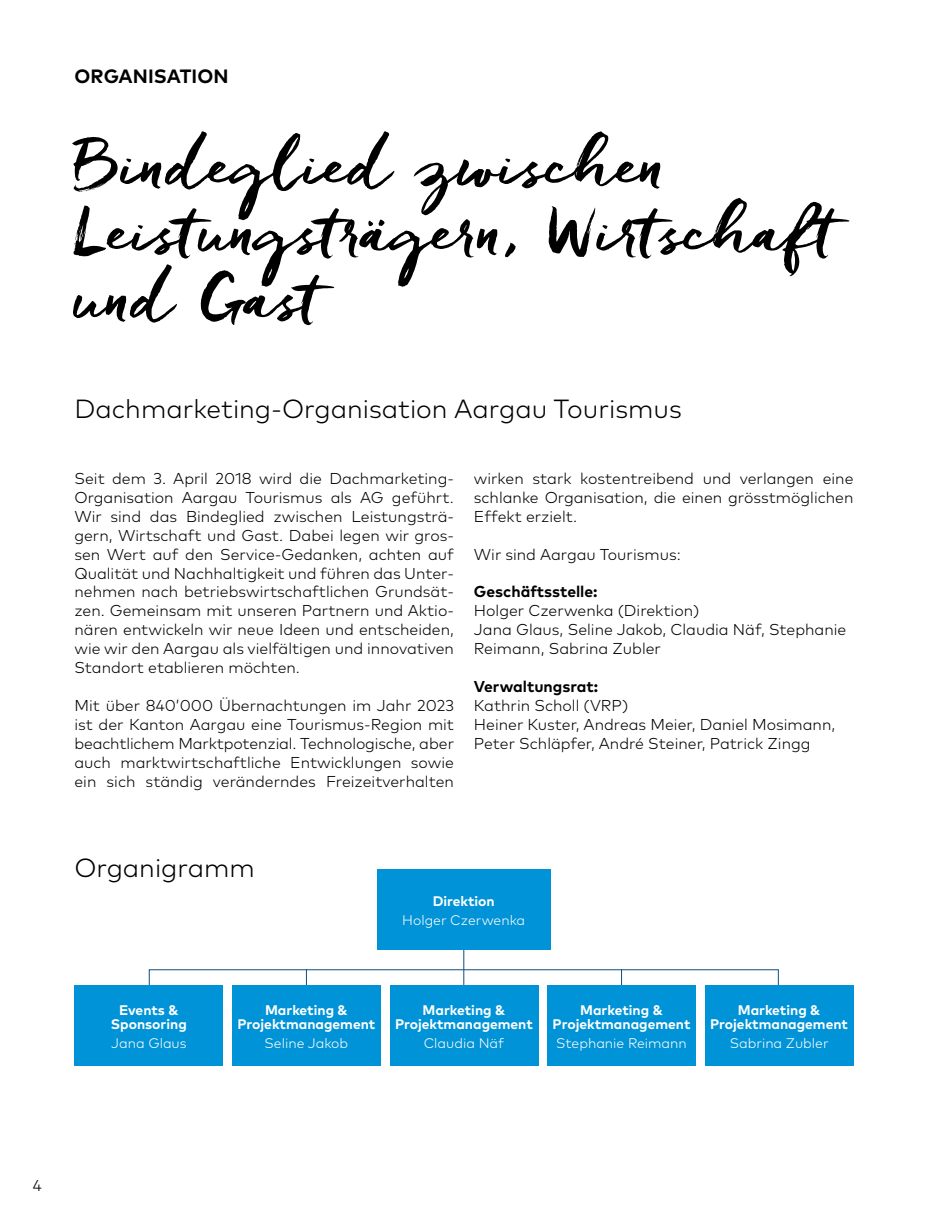
<style>
.page{position:relative;width:928px;height:1221px;background:#fff}
.page>*{position:absolute;margin:0;border:0;box-sizing:border-box;transform-origin:0 0}
.t1{font:66.5px/66.5px "Freeland";color:#000}
.t2{font:300 26.25px "Mark OT";color:#000}
.t3{font:700 19.25px "Mark OT";letter-spacing:.005em;color:#000}
.t4{font:300 15.75px/18.9px "Mark OT";color:#000}
.t5{font:700 15.75px "Mark OT";color:#000}
.t6{font:700 13.83px/13.8px "Mark OT";color:#fff;text-align:center}
.t7{font:300 13.83px "Mark OT";color:#fff}
</style>
<div class="page">
<hr style="left:463px;top:929px;width:1px;height:72px;background:#0c4f7d">
<hr style="left:621px;top:969px;width:1px;height:39px;background:#0c4f7d">
<hr style="left:306px;top:969px;width:1px;height:39px;background:#0c4f7d">
<div style="left:377px;top:869px;width:173px;height:81px;background:#0093d7"></div>
<div style="left:389px;top:985px;width:149px;height:81px;background:#0093d7"></div>
<div style="left:232px;top:985px;width:149px;height:81px;background:#0093d7"></div>
<div style="left:547px;top:985px;width:149px;height:81px;background:#0093d7"></div>
<div style="left:704px;top:985px;width:149px;height:81px;background:#0093d7"></div>
<div style="left:74px;top:985px;width:149px;height:81px;background:#0093d7"></div>
<p class="t3" style="left:74px;top:64px;width:155px">ORGANISATION</p>
<h1 class="t1" style="left:74px;top:126px;width:764px">Bindeglied zwischen<br>Leistungsträgern, Wirtschaft und Gast</h1>
<h2 class="t2" style="left:74px;top:393px;width:609px">Dachmarketing-Organisation Aargau Tourismus</h2>
<p class="t4" style="left:74px;top:469px;width:381px">Seit dem 3. April 2018 wird die Dachmarketing-Organisation Aargau Tourismus als AG geführt.<br>Wir sind das Bindeglied zwischen Leistungsträ&shy;gern, Wirtschaft und Gast. Dabei legen wir gros&shy;sen Wert auf den Service-Gedanken, achten auf Qualität und Nachhaltigkeit und führen das Unter&shy;nehmen nach betriebswirtschaftlichen Grundsät&shy;zen. Gemeinsam mit unseren Partnern und Aktio&shy;nären entwickeln wir neue Ideen und entscheiden, wie wir den Aargau als vielfältigen und innovativen Standort etablieren möchten.</p>
<p class="t4" style="left:74px;top:695px;width:381px;text-align:justify">Mit über 840’000 Übernachtungen im Jahr 2023 ist der Kanton Aargau eine Tourismus-Region mit beachtlichem Marktpotenzial. Technologische, aber auch marktwirtschaftliche Entwicklungen sowie ein sich ständig veränderndes Freizeitverhalten</p>
<p class="t4" style="left:474px;top:469px;width:381px;text-align:justify">wirken stark kostentreibend und verlangen eine schlanke Organisation, die einen grösstmöglichen Effekt erzielt.</p>
<p class="t4" style="left:474px;top:544px;width:208px">Wir sind Aargau Tourismus:</p>
<p class="t5" style="left:474px;top:581px;width:125px">Geschäftsstelle:</p>
<p class="t4" style="left:474px;top:601px;width:374px">Holger Czerwenka (Direktion)<br>Jana Glaus, Seline Jakob, Claudia Näf, Stephanie<br>Reimann, Sabrina Zubler</p>
<p class="t5" style="left:474px;top:676px;width:126px">Verwaltungsrat:</p>
<p class="t4" style="left:474px;top:695px;width:363px">Kathrin Scholl (VRP)<br>Heiner Kuster, Andreas Meier, Daniel Mosimann,<br>Peter Schläpfer, André Steiner, Patrick Zingg</p>
<h2 class="t2" style="left:74px;top:851px;width:182px">Organigramm</h2>
<p class="t6" style="left:111px;top:1002px;width:77px">Events &amp;<br>Sponsoring</p>
<p class="t7" style="left:111px;top:1034px;width:77px">Jana Glaus</p>
<p class="t6" style="left:433px;top:893px;width:64px">Direktion</p>
<p class="t7" style="left:402px;top:911px;width:124px">Holger Czerwenka</p>
<p class="t6" style="left:237px;top:1002px;width:139px">Marketing &amp;<br>Projektmanagement</p>
<p class="t7" style="left:264px;top:1034px;width:85px">Seline Jakob</p>
<p class="t6" style="left:395px;top:1002px;width:139px">Marketing &amp;<br>Projektmanagement</p>
<p class="t7" style="left:424px;top:1034px;width:82px">Claudia Näf</p>
<p class="t6" style="left:552px;top:1002px;width:139px">Marketing &amp;<br>Projektmanagement</p>
<p class="t7" style="left:556px;top:1034px;width:132px">Stephanie Reimann</p>
<p class="t6" style="left:710px;top:1002px;width:139px">Marketing &amp;<br>Projektmanagement</p>
<p class="t7" style="left:729px;top:1034px;width:100px">Sabrina Zubler</p>
<p class="t4" style="left:33px;top:1175px;width:11px">4</p>
</div>
